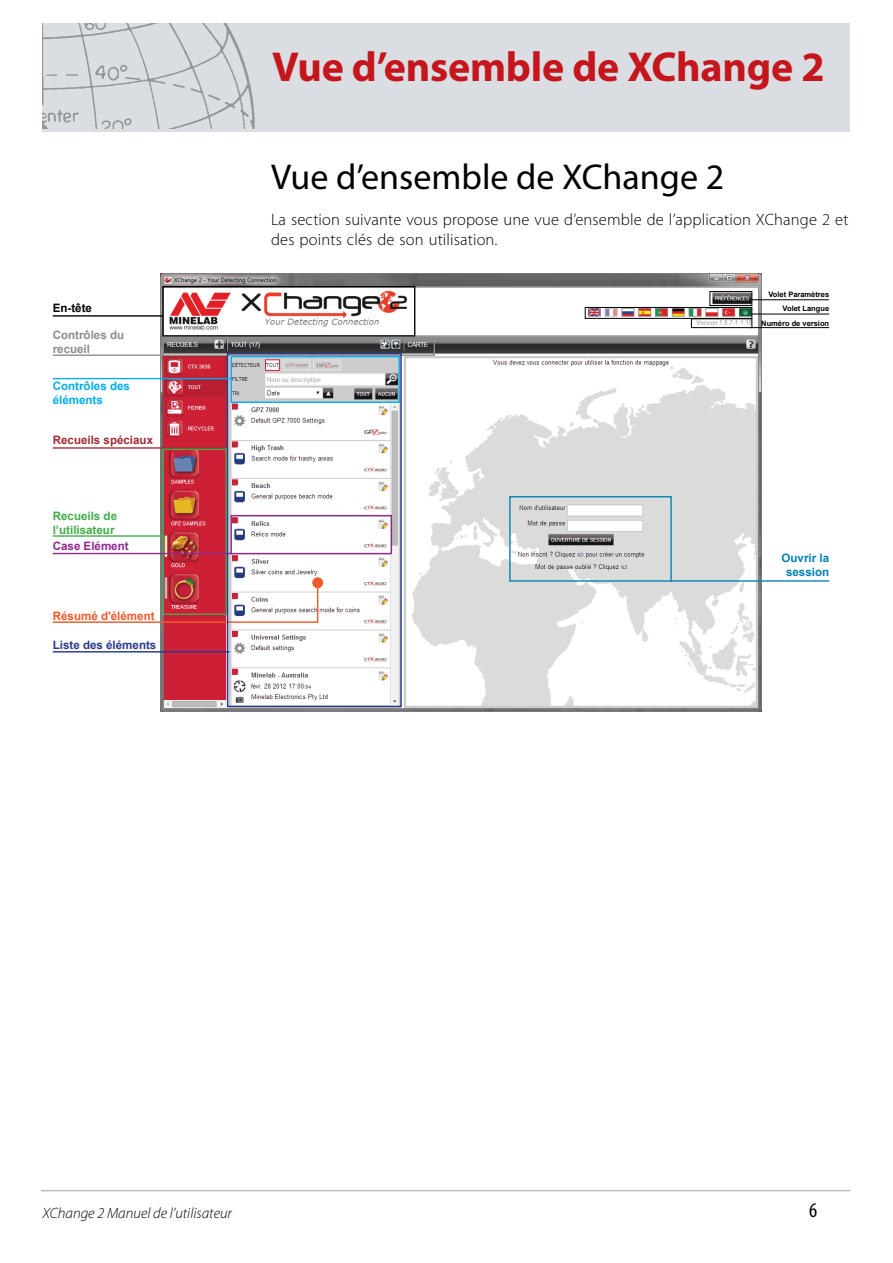
<style>
.page{position:relative;width:893px;height:1263px;background:#fff}
.page>*{position:absolute;margin:0;border:0;box-sizing:border-box;transform-origin:0 0}
.t1{font:700 42px "Myriad Pro";letter-spacing:-.005em;color:#c4161c}
.t2{font:36px "Myriad Pro";color:#000}
.t3{font:condensed 21px "Myriad Pro";color:#000}
.t4{font:300 16.5px/19.8px "Myriad Pro";letter-spacing:.01em;color:#000}
.t5{font:italic 300 15px "Myriad Pro";color:#000}
.t6{font:700 11.55px/14px "Arial";color:#41ad49}
.t7{font:700 11.55px/14px "Arial";color:#00aeef}
.t8{font:700 11.55px/14px "Arial";color:#8a8c8e}
.t9{font:700 11.55px "Arial";color:#9f2d33}
.t10{font:700 11.55px "Arial";color:#2b3990}
.t11{font:700 11.55px/14px "Arial";color:#0080b7;text-align:center}
.t12{font:700 11.55px "Arial";color:#f15a29}
.t13{font:700 11.55px "Arial";color:#92278f}
.t14{font:700 11.55px "Arial";color:#000}
.t15{font:700 7.5px/14.5px "Arial";color:#000;text-align:right}
</style>
<div class="page">
<div style="left:43px;top:23px;width:807px;height:109px;background:#dadde1"></div>
<img style="left:43px;top:23px;width:211px;height:106px">
<hr style="left:41px;top:1190px;width:809px;height:1px;background:#a0adb7">
<img style="left:161px;top:274px;width:600px;height:437px">
<div style="left:162px;top:286px;width:253px;height:51px;border:1px solid #000"></div>
<hr style="left:53px;top:315px;width:110px;height:2px;background:#000">
<div style="left:162px;top:337px;width:273px;height:19px;border:1px solid #8a8c8e"></div>
<hr style="left:53px;top:354px;width:110px;height:2px;background:#8a8c8e">
<div style="left:162px;top:356px;width:65px;height:93px;border:1px solid #9f2d33"></div>
<hr style="left:53px;top:447px;width:110px;height:2px;background:#9f2d33">
<div style="left:162px;top:449px;width:65px;height:166px;border:1px solid #41ad49"></div>
<hr style="left:53px;top:535px;width:110px;height:2px;background:#41ad49">
<hr style="left:53px;top:553px;width:178px;height:1px;background:#92278f">
<div style="left:710px;top:291px;width:42px;height:15px;border:1px solid #000"></div>
<hr style="left:752px;top:299px;width:77px;height:1px;background:#000">
<div style="left:585px;top:307px;width:167px;height:12px;border:1px solid #000"></div>
<hr style="left:752px;top:314px;width:77px;height:1px;background:#000">
<div style="left:691px;top:318px;width:61px;height:10px;border:1px solid #000"></div>
<hr style="left:750px;top:327px;width:79px;height:1px;background:#000">
<div style="left:509px;top:496px;width:163px;height:86px;border:1px solid #0080b7"></div>
<hr style="left:671px;top:580px;width:158px;height:2px;background:#0080b7">
<svg style="left:52px;top:581px;width:174px;height:43px"></svg>
<svg style="left:226px;top:352px;width:176px;height:356px"></svg>
<hr style="left:53px;top:651px;width:177px;height:1px;background:#2b3990">
<hr style="left:53px;top:378px;width:178px;height:1px;background:#00aeef">
<h1 class="t1" style="left:272px;top:39px;width:554px">Vue d’ensemble de XChange 2</h1>
<p class="t14" style="left:53px;top:301px;width:41px">En-tête</p>
<p class="t8" style="left:53px;top:329px;width:73px">Contrôles du recueil</p>
<p class="t7" style="left:53px;top:380px;width:79px">Contrôles des éléments</p>
<p class="t9" style="left:53px;top:432px;width:102px">Recueils spéciaux</p>
<p class="t6" style="left:53px;top:509px;width:66px">Recueils de l’utilisateur</p>
<p class="t13" style="left:53px;top:538px;width:77px">Case Elément</p>
<p class="t12" style="left:53px;top:608px;width:103px">Résumé d'élément</p>
<p class="t10" style="left:53px;top:637px;width:105px">Liste des éléments</p>
<h2 class="t2" style="left:271px;top:154px;width:455px">Vue d’ensemble de XChange 2</h2>
<p class="t4" style="left:271px;top:210px;width:579px">La section suivante vous propose une vue d’ensemble de l’application XChange 2 et des points clés de son utilisation.</p>
<p class="t15" style="left:761px;top:287px;width:69px">Volet Paramètres<br>Volet Langue<br>Numéro de version</p>
<p class="t11" style="left:781px;top:551px;width:49px">Ouvrir la session</p>
<p class="t5" style="left:43px;top:1205px;width:191px">XChange 2 Manuel de l’utilisateur</p>
<p class="t3" style="left:809px;top:1197px;width:10px">6</p>
</div>
